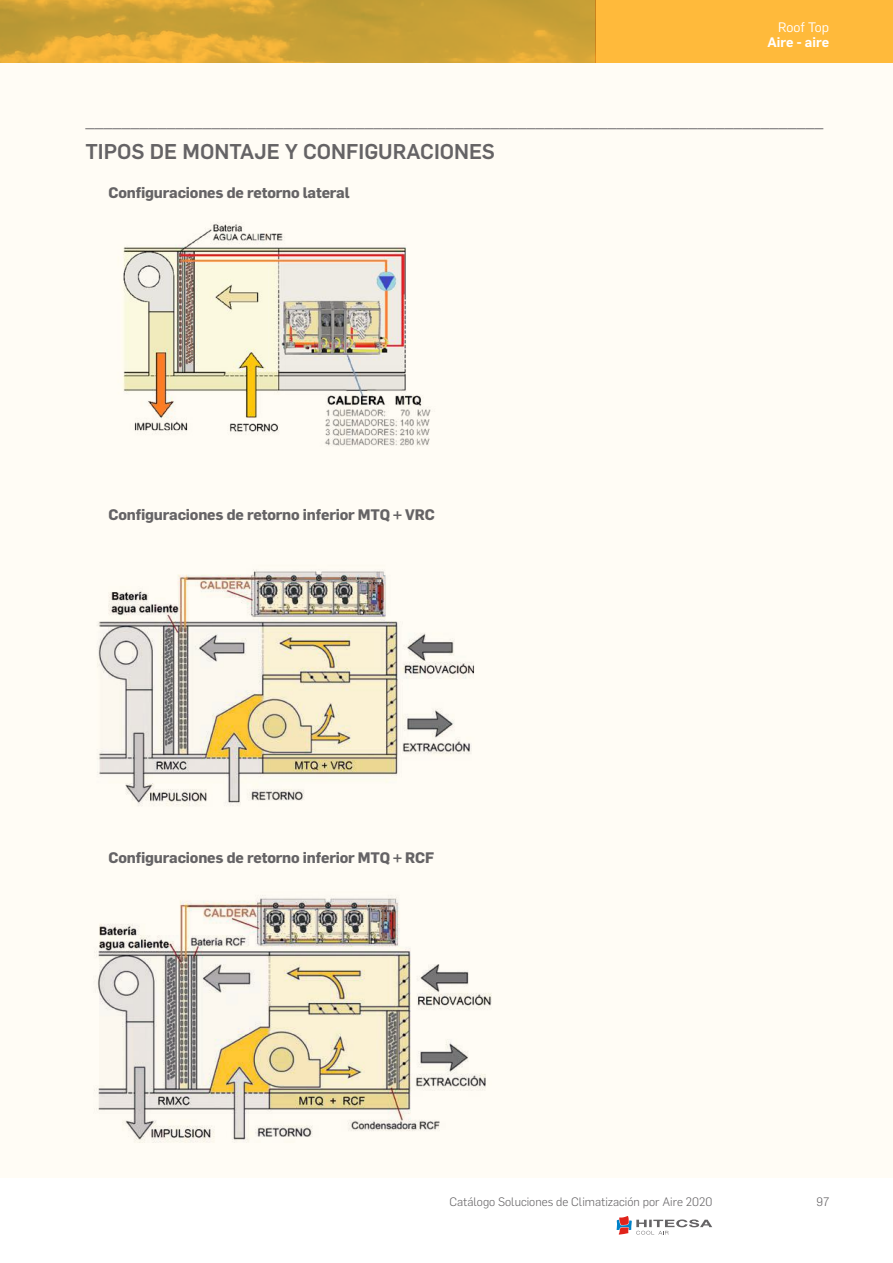
<style>
.page{position:relative;width:893px;height:1263px;background:#fff}
.page>*{position:absolute;margin:0;border:0;box-sizing:border-box;transform-origin:0 0}
.t1{font:500 21px "Flama";color:#656365}
.t2{font:18px "Flama";color:#656365}
.t3{font:700 15px "Flama";letter-spacing:-.01em;color:#656365}
.t4{font:600 13.5px "Flama";color:#fff}
.t5{font:13.5px "Flama";color:#fff}
.t6{font:300 12px "Flama";color:#656365}
</style>
<div class="page">
<div style="left:595px;top:0;width:298px;height:64px;background:#ffba3b"></div>
<svg style="left:0;top:0;width:595px;height:63px;background:#d0a337"></svg>
<svg style="left:616px;top:1216px;width:96px;height:19px"></svg>
<div style="left:0;top:64px;width:893px;height:1114px;background:#fffcf5"></div>
<img style="left:123px;top:222px;width:308px;height:224px">
<img style="left:97px;top:569px;width:377px;height:237px">
<img style="left:94px;top:895px;width:398px;height:248px">
<p class="t5" style="left:778px;top:18px;width:52px">Roof Top</p>
<p class="t4" style="left:767px;top:32px;width:63px">Aire - aire</p>
<p class="t2" style="left:85px;top:108px;width:739px">__________________________________________________________________________________</p>
<h1 class="t1" style="left:85px;top:136px;width:411px">TIPOS DE MONTAJE Y CONFIGURACIONES</h1>
<p class="t3" style="left:108px;top:182px;width:243px">Configuraciones de retorno lateral</p>
<p class="t3" style="left:108px;top:504px;width:328px">Configuraciones de retorno inferior MTQ + VRC</p>
<p class="t3" style="left:108px;top:846px;width:327px">Configuraciones de retorno inferior MTQ + RCF</p>
<p class="t6" style="left:450px;top:1194px;width:264px">Catálogo Soluciones de Climatización por Aire 2020</p>
<p class="t6" style="left:816px;top:1194px;width:14px">97</p>
</div>
